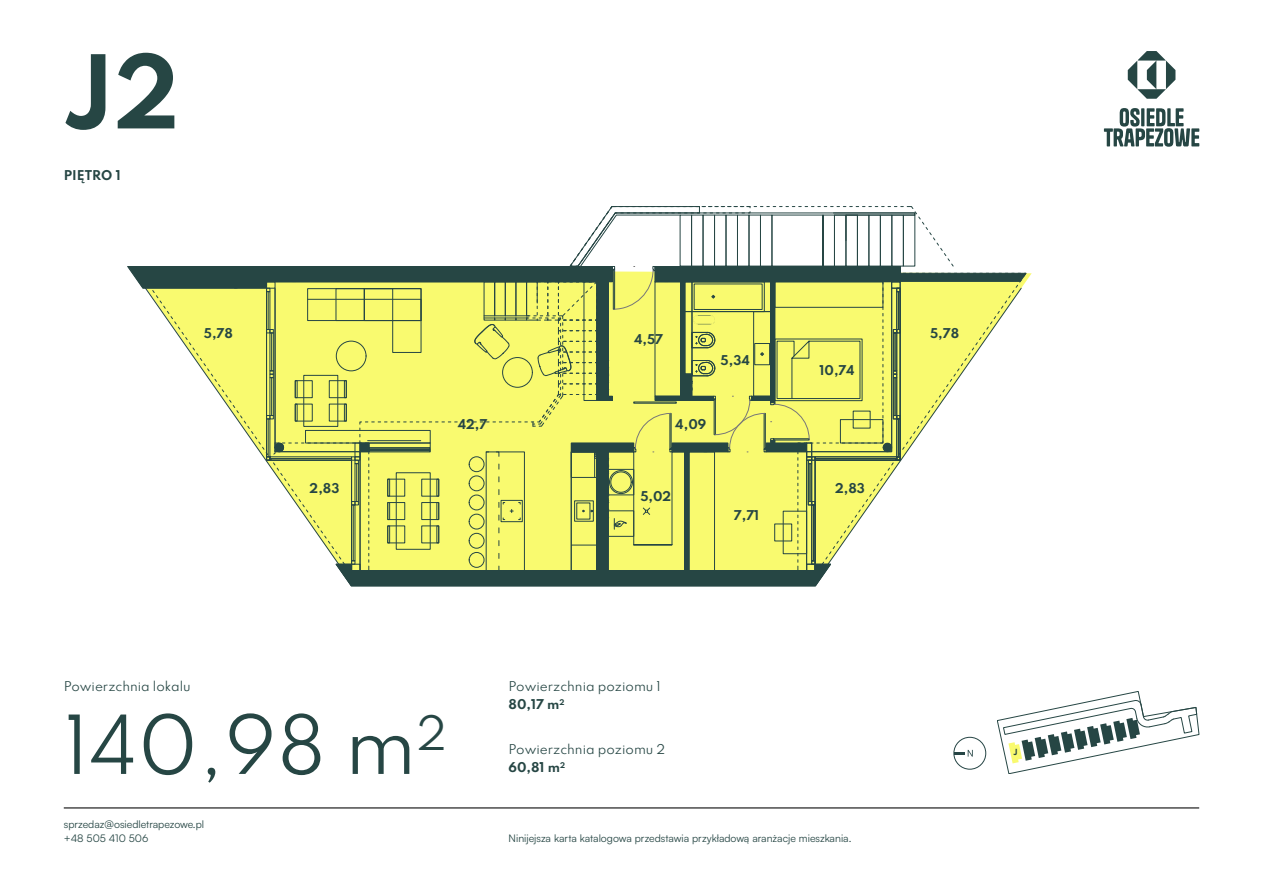
<style>
.page{position:relative;width:1263px;height:893px;background:#fff}
.page>*{position:absolute;margin:0;border:0;box-sizing:border-box;transform-origin:0 0}
.t1{font:700 90px "Spartan";color:#264644}
.t2{font:72px "Spartan";color:#264644}
.t3{font:12px/18px "Spartan";color:#264644}
.t4{font:700 12px "Spartan";color:#264644}
.t5{font:10.5px/13.5px "Satoshi";color:#264644}
.t6{font:700 7.5px "Spartan";color:#264644}
.s1{font-weight:700}
</style>
<div class="page">
<svg style="left:127px;top:206px;width:900px;height:380px"></svg>
<hr style="left:655px;top:396px;width:58px;height:4px;background:#264644">
<div style="left:680px;top:281px;width:5px;height:94px;background:#264644"></div>
<div style="left:681px;top:374px;width:10px;height:23px;background:#264644"></div>
<hr style="left:751px;top:396px;width:20px;height:4px;background:#264644">
<hr style="left:771px;top:281px;width:4px;height:122px;background:#264644">
<svg style="left:1104px;top:108px;width:95px;height:39px"></svg>
<svg style="left:1128px;top:51px;width:47px;height:48px"></svg>
<div style="left:953px;top:737px;width:33px;height:33px;border:1px solid #264545;border-radius:50%"></div>
<svg style="left:954px;top:750px;width:19px;height:7px"></svg>
<hr style="left:64px;top:807px;width:1135px;height:1px;background:#000">
<svg style="left:997px;top:691px;width:202px;height:83px"></svg>
<h1 class="t1" style="left:64px;top:25px;width:118px">j2</h1>
<p class="t4" style="left:64px;top:167px;width:58px">Piętro 1</p>
<p class="t4" style="left:204px;top:324px;width:31px">5,78</p>
<p class="t4" style="left:930px;top:324px;width:31px">5,78</p>
<p class="t4" style="left:634px;top:331px;width:31px">4,57</p>
<p class="t4" style="left:721px;top:351px;width:31px">5,34</p>
<p class="t4" style="left:458px;top:415px;width:31px">42,7</p>
<p class="t4" style="left:675px;top:415px;width:32px">4,09</p>
<p class="t4" style="left:819px;top:361px;width:37px">10,74</p>
<p class="t4" style="left:310px;top:479px;width:31px">2,83</p>
<p class="t4" style="left:835px;top:479px;width:31px">2,83</p>
<p class="t4" style="left:640px;top:487px;width:32px">5,02</p>
<p class="t4" style="left:734px;top:506px;width:27px">7,71</p>
<p class="t3" style="left:64px;top:676px;width:129px">Powierzchnia lokalu</p>
<h2 class="t2" style="left:64px;top:691px;width:385px">140,98 m<sup>2</sup></h2>
<p class="t5" style="left:64px;top:817px;width:142px">sprzedaz@osiedletrapezowe.pl +48 505 410 506</p>
<p class="t3" style="left:509px;top:677px;width:154px">Powierzchnia poziomu 1<br><span class="s1">80,17 m</span><sup>2</sup></p>
<p class="t3" style="left:509px;top:739px;width:158px">Powierzchnia poziomu 2<br><span class="s1">60,81 m</span><sup>2</sup></p>
<p class="t5" style="left:509px;top:831px;width:344px">Ninijejsza karta katalogowa przedstawia przykładową aranżacje mieszkania.</p>
<p class="t6" style="left:1013px;top:747px;width:6px">J</p>
</div>
